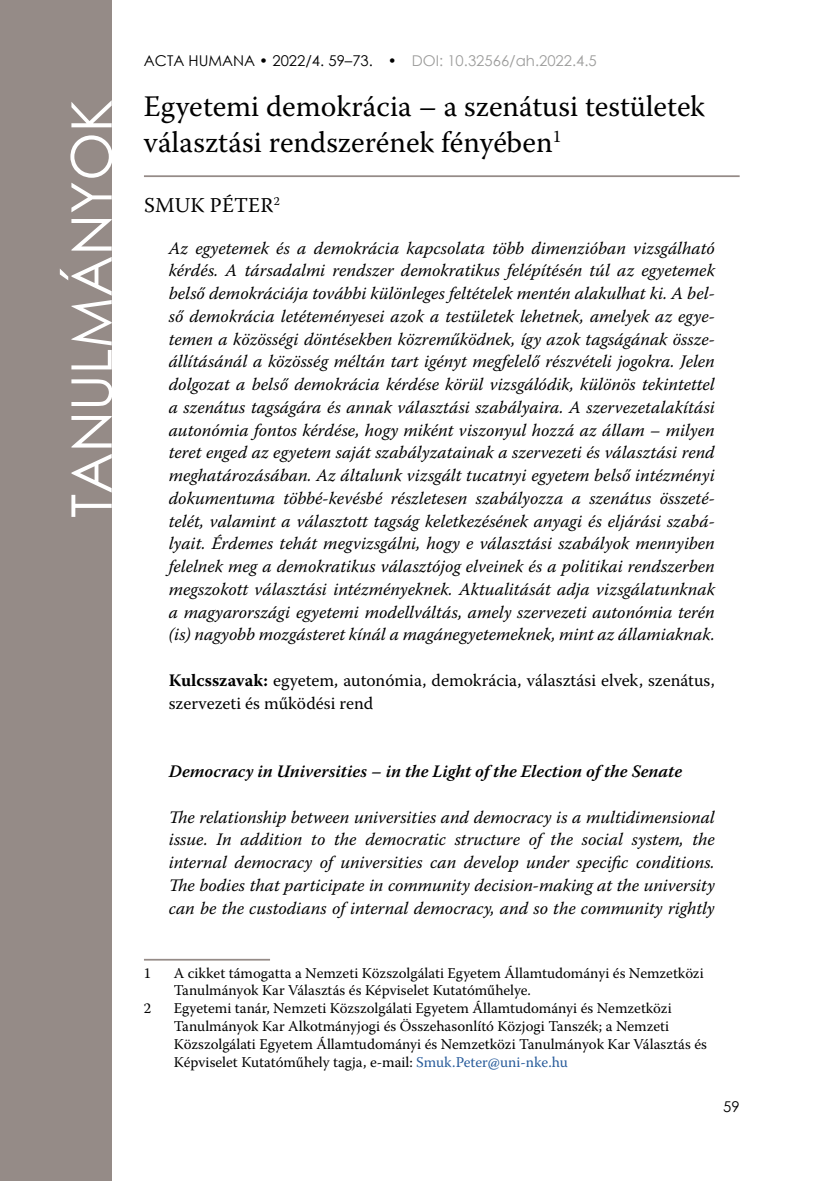
<style>
.page{position:relative;width:834px;height:1181px;background:#fff}
.page>*{position:absolute;margin:0;border:0;box-sizing:border-box;transform-origin:0 0}
.t1{font:56px "Century Gothic";color:#fff}
.t2{font:29.75px/35.7px "Warnock Pro";color:#000}
.t3{font:21px "Warnock Pro";letter-spacing:.01em;color:#000}
.t4{font:italic 17.5px/22.8px "Warnock Pro";color:#000;text-align:justify}
.t5{font:17.5px/22.8px "Warnock Pro";color:#000}
.t6{font:italic 600 17.5px "Warnock Pro";color:#000}
.t7{font:14.88px/17.8px "Warnock Pro";color:#000}
.t8{font:14.88px "Century Gothic";color:#000}
.s1{color:#9d9d9c}
.s2{font-weight:700}
.s3{color:#275b9b}
</style>
<div class="page">
<div style="left:0;top:0;width:112px;height:1181px;background:#958b87"></div>
<hr style="left:144px;top:175px;width:595px;height:2px;background:#958b87">
<hr style="left:144px;top:959px;width:126px;height:1px;background:#958b87">
<p class="t8" style="left:144px;top:50px;width:454px">ACTA HUMANA • 2022/4. 59–73. • <span class="s1">DOI: 10.32566/ah.2022.4.5</span></p>
<h1 class="t1" style="left:52px;top:518px;width:420px;rotate:-90deg">TANULMÁNYOK</h1>
<h2 class="t2" style="left:144px;top:88px;width:562px">Egyetemi demokrácia – a szenátusi testületek választási rendszerének fényében<sup>1</sup></h2>
<p class="t3" style="left:144px;top:192px;width:137px">SMUK PÉTER<sup>2</sup></p>
<p class="t4" style="left:169px;top:236px;width:547px">Az egyetemek és a demokrácia kapcsolata több dimenzióban vizsgálható kérdés. A társadalmi rendszer demokratikus felépítésén túl az egyetemek belső demokráciája további különleges feltételek mentén alakulhat ki. A bel&shy;ső demokrácia letéteményesei azok a testületek lehetnek, amelyek az egye&shy;temen a közösségi döntésekben közreműködnek, így azok tagságának össze&shy;állításánál a közösség méltán tart igényt megfelelő részvételi jogokra. Jelen dolgozat a belső demokrácia kérdése körül vizsgálódik, különös tekintettel a szenátus tagságára és annak választási szabályaira. A szervezetalakítási autonómia fontos kérdése, hogy miként viszonyul hozzá az állam – milyen teret enged az egyetem saját szabályzatainak a szervezeti és választási rend meghatározásában. Az általunk vizsgált tucatnyi egyetem belső intézményi dokumentuma többé-kevésbé részletesen szabályozza a szenátus összeté&shy;telét, valamint a választott tagság keletkezésének anyagi és eljárási szabá&shy;lyait. Érdemes tehát megvizsgálni, hogy e választási szabályok mennyiben felelnek meg a demokratikus választójog elveinek és a politikai rendszerben megszokott választási intézményeknek. Aktualitását adja vizsgálatunknak a magyarországi egyetemi modellváltás, amely szervezeti autonómia terén (is) nagyobb mozgásteret kínál a magánegyetemeknek, mint az államiaknak.</p>
<p class="t5" style="left:169px;top:668px;width:547px"><span class="s2">Kulcsszavak:</span> egyetem, autonómia, demokrácia, választási elvek, szenátus, szervezeti és működési rend</p>
<p class="t6" style="left:169px;top:760px;width:515px">Democracy in Universities – in the Light of the Election of the Senate</p>
<p class="t4" style="left:169px;top:805px;width:547px">The relationship between universities and democracy is a multidimensional issue. In addition to the democratic structure of the social system, the internal democracy of universities can develop under specific conditions.<br>The bodies that participate in community decision-making at the university can be the custodians of internal democracy, and so the community rightly</p>
<p class="t7" style="left:144px;top:963px;width:9px">1</p>
<p class="t7" style="left:174px;top:963px;width:531px">A cikket támogatta a Nemzeti Közszolgálati Egyetem Államtudományi és Nemzetközi<br>Tanulmányok Kar Választás és Képviselet Kutatóműhelye.</p>
<p class="t7" style="left:144px;top:999px;width:9px">2</p>
<p class="t7" style="left:174px;top:999px;width:534px">Egyetemi tanár, Nemzeti Közszolgálati Egyetem Államtudományi és Nemzetközi Tanulmányok Kar Alkotmányjogi és Összehasonlító Közjogi Tanszék; a Nemzeti Közszolgálati Egyetem Államtudományi és Nemzetközi Tanulmányok Kar Választás és Képviselet Kutatóműhely tagja, e-mail: <span class="s3">Smuk.Peter@uni-nke.hu</span></p>
<p class="t8" style="left:723px;top:1095px;width:18px">59</p>
</div>
